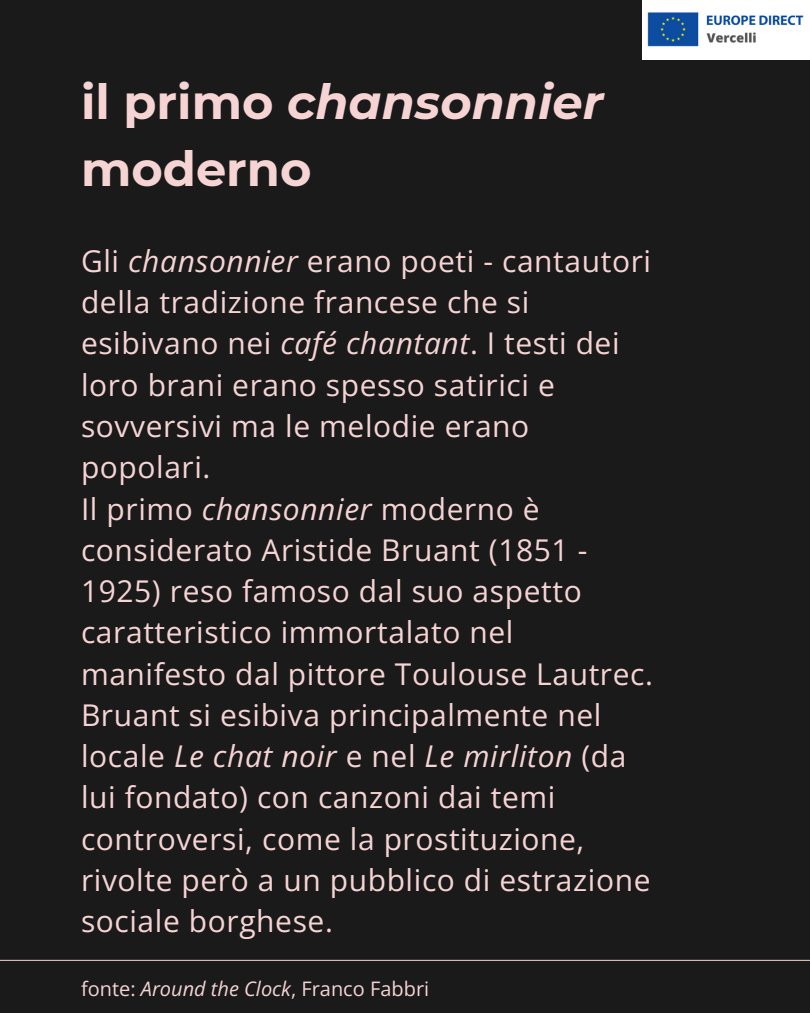
<style>
.page{position:relative;width:810px;height:1013px;background:#fff}
.page>*{position:absolute;margin:0;border:0;box-sizing:border-box;transform-origin:0 0}
.t1{font:700 48px/66.8px "Montserrat";color:#f6d4d4}
.t2{font:30px/41.2px "Open Sans";letter-spacing:.02em;color:#f6d4d4}
.t3{font:20px "Open Sans";color:#f6d4d4}
.s1{font-style:italic}
</style>
<div class="page">
<div style="left:0;top:0;width:810px;height:1012px;background:#1a1a1a"></div>
<hr style="left:0;top:959px;width:810px;height:1px;background:#f6d4d4">
<img style="left:642px;top:0;width:168px;height:59px">
<h1 class="t1" style="left:81px;top:69px;width:524px">il primo <span class="s1">chansonnier </span>moderno</h1>
<h2 class="t2" style="left:81px;top:240px;width:574px">Gli <span class="s1">chansonnier</span> erano poeti - cantautori della tradizione francese che si esibivano nei <span class="s1">café chantant</span>. I testi dei loro brani erano spesso satirici e sovversivi ma le melodie erano popolari.<br>Il primo <span class="s1">chansonnier</span> moderno è considerato Aristide Bruant (1851 - 1925) reso famoso dal suo aspetto caratteristico immortalato nel manifesto dal pittore Toulouse Lautrec.<br>Bruant si esibiva principalmente nel locale <span class="s1">Le chat noir</span> e nel <span class="s1">Le mirliton</span> (da lui fondato) con canzoni dai temi controversi, come la prostituzione, rivolte però a un pubblico di estrazione sociale borghese.</h2>
<p class="t3" style="left:81px;top:974px;width:350px">fonte: <span class="s1">Around the Clock</span>, Franco Fabbri</p>
</div>
